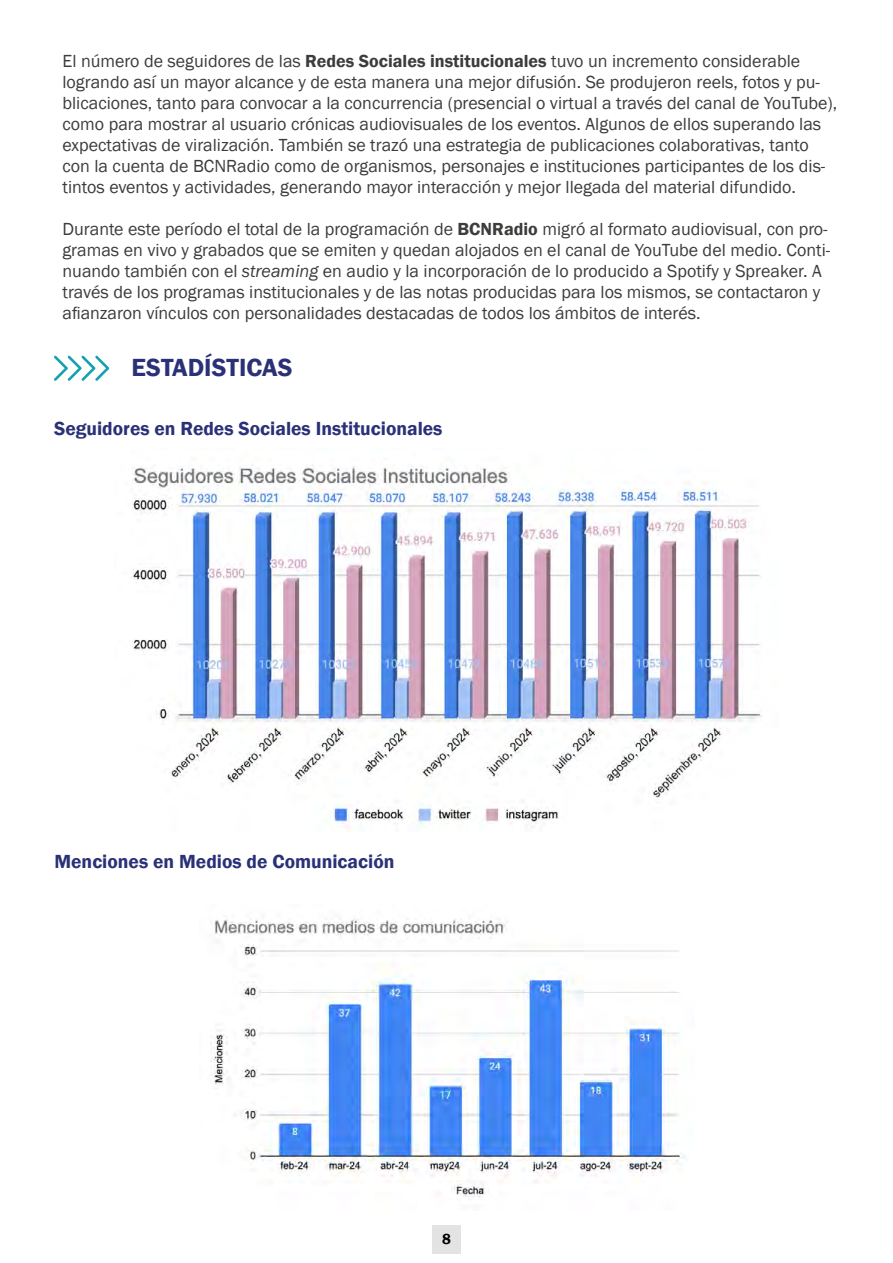
<style>
.page{position:relative;width:893px;height:1263px;background:#fff}
.page>*{position:absolute;margin:0;border:0;box-sizing:border-box;transform-origin:0 0}
.t1{font:600 25.5px "Franklin Gothic";color:#2a3177}
.t2{font:600 19.5px "Franklin Gothic";color:#2a3177}
.t3{font:18px/21px "Franklin Gothic";color:#3c3c3b}
.t4{font:600 15px "Franklin Gothic";color:#000}
.s1{font-weight:600}
.s2{font-style:italic}
</style>
<div class="page">
<div style="left:432px;top:1225px;width:29px;height:29px;background:#e3e3e3"></div>
<svg style="left:54px;top:356px;width:55px;height:25px"></svg>
<img style="left:132px;top:464px;width:630px;height:367px">
<img style="left:211px;top:918px;width:475px;height:282px">
<p class="t3" style="left:62px;top:50px;width:776px">El número de seguidores de las <span class="s1">Redes Sociales institucionales</span> tuvo un incremento considerable logrando así un mayor alcance y de esta manera una mejor difusión. Se produjeron reels, fotos y pu&shy;blicaciones, tanto para convocar a la concurrencia (presencial o virtual a través del canal de YouTube), como para mostrar al usuario crónicas audiovisuales de los eventos. Algunos de ellos superando las expectativas de viralización. También se trazó una estrategia de publicaciones colaborativas, tanto con la cuenta de BCNRadio como de organismos, personajes e instituciones participantes de los dis&shy;tintos eventos y actividades, generando mayor interacción y mejor llegada del material difundido.</p>
<p class="t3" style="left:62px;top:219px;width:769px">Durante este período el total de la programación de <span class="s1">BCNRadio</span> migró al formato audiovisual, con pro&shy;gramas en vivo y grabados que se emiten y quedan alojados en el canal de YouTube del medio. Conti&shy;nuando también con el <span class="s2">streaming</span> en audio y la incorporación de lo producido a Spotify y Spreaker. A través de los programas institucionales y de las notas producidas para los mismos, se contactaron y afianzaron vínculos con personalidades destacadas de todos los ámbitos de interés.</p>
<h1 class="t1" style="left:132px;top:352px;width:163px">ESTADÍSTICAS</h1>
<p class="t2" style="left:54px;top:417px;width:390px">Seguidores en Redes Sociales Institucionales</p>
<p class="t2" style="left:54px;top:849px;width:342px">Menciones en Medios de Comunicación</p>
<p class="t4" style="left:442px;top:1230px;width:10px">8</p>
</div>
